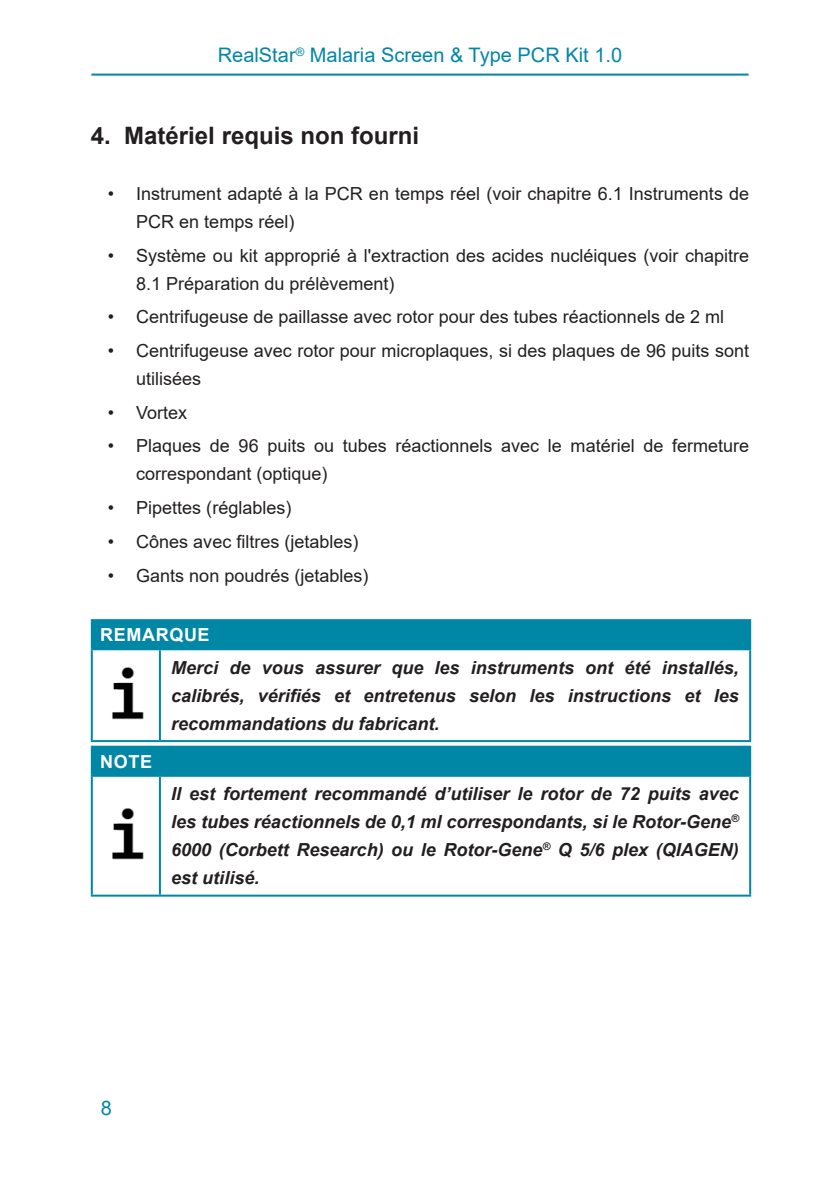
<style>
.page{position:relative;width:840px;height:1191px;background:#fff}
.page>*{position:absolute;margin:0;border:0;box-sizing:border-box;transform-origin:0 0}
.Level_1{font:700 24px "Arial";color:#231f20}
.Seitenkopf{font:20px "Arial";color:#0087a6}
.t1{font:18px/28px "Arial";color:#231f20}
.Note_para{font:italic 700 18px/28px "Arial";color:#231f20;text-align:justify}
.Note_Titel{font:700 18px "Arial";letter-spacing:.035em;color:#fff}
</style>
<div class="page">
<hr style="left:91px;top:74px;width:657px;height:2px;background:#0087a6">
<div style="left:92px;top:620px;width:657px;height:29px;background:#0087a6"></div>
<hr style="left:91px;top:619px;width:69px;height:2px;background:#0087a6">
<hr style="left:91px;top:621px;width:2px;height:27px;background:#0087a6">
<hr style="left:160px;top:619px;width:590px;height:2px;background:#0087a6">
<hr style="left:748px;top:621px;width:2px;height:27px;background:#0087a6">
<hr style="left:91px;top:648px;width:69px;height:2px;background:#0087a6">
<hr style="left:160px;top:648px;width:590px;height:2px;background:#0087a6">
<hr style="left:91px;top:650px;width:2px;height:90px;background:#0087a6">
<hr style="left:91px;top:740px;width:69px;height:2px;background:#0087a6">
<hr style="left:159px;top:650px;width:2px;height:90px;background:#0087a6">
<hr style="left:748px;top:650px;width:2px;height:90px;background:#0087a6">
<hr style="left:160px;top:740px;width:590px;height:2px;background:#0087a6">
<img style="left:112px;top:667px;width:32px;height:53px">
<div style="left:92px;top:746px;width:657px;height:30px;background:#0087a6"></div>
<hr style="left:91px;top:745px;width:69px;height:2px;background:#0087a6">
<hr style="left:91px;top:747px;width:2px;height:28px;background:#0087a6">
<hr style="left:160px;top:745px;width:590px;height:2px;background:#0087a6">
<hr style="left:748px;top:747px;width:2px;height:28px;background:#0087a6">
<hr style="left:91px;top:775px;width:69px;height:2px;background:#0087a6">
<hr style="left:160px;top:775px;width:590px;height:2px;background:#0087a6">
<hr style="left:91px;top:777px;width:2px;height:117px;background:#0087a6">
<hr style="left:91px;top:894px;width:69px;height:2px;background:#0087a6">
<hr style="left:159px;top:777px;width:2px;height:117px;background:#0087a6">
<hr style="left:748px;top:777px;width:2px;height:117px;background:#0087a6">
<hr style="left:160px;top:894px;width:590px;height:2px;background:#0087a6">
<img style="left:112px;top:808px;width:32px;height:52px">
<p class="Seitenkopf" style="left:218px;top:41px;width:405px">RealStar<sup>®</sup> Malaria Screen &amp; Type PCR Kit 1.0</p>
<p class="Level_1" style="left:91px;top:118px;width:330px">4. Matériel requis non fourni</p>
<p class="t1" style="left:136px;top:180px;width:614px;text-indent:-28px">• Instrument adapté à la PCR en temps réel (voir chapitre 6.1 Instruments de<br>PCR en temps réel)</p>
<p class="t1" style="left:136px;top:241px;width:614px;text-indent:-28px">• Système ou kit approprié à l'extraction des acides nucléiques (voir chapitre<br>8.1 Préparation du prélèvement)</p>
<p class="t1" style="left:108px;top:303px;width:617px">• Centrifugeuse de paillasse avec rotor pour des tubes réactionnels de 2 ml</p>
<p class="t1" style="left:136px;top:337px;width:614px;text-indent:-28px">• Centrifugeuse avec rotor pour microplaques, si des plaques de 96 puits sont utilisées</p>
<p class="t1" style="left:108px;top:398px;width:81px">• Vortex</p>
<p class="t1" style="left:136px;top:432px;width:614px;text-indent:-28px">• Plaques de 96 puits ou tubes réactionnels avec le matériel de fermeture correspondant (optique)</p>
<p class="t1" style="left:108px;top:494px;width:185px">• Pipettes (réglables)</p>
<p class="t1" style="left:108px;top:527px;width:252px">• Cônes avec filtres (jetables)</p>
<p class="t1" style="left:108px;top:561px;width:262px">• Gants non poudrés (jetables)</p>
<p class="Note_Titel" style="left:100px;top:622px;width:111px">REMARQUE</p>
<p class="Note_para" style="left:171px;top:654px;width:568px">Merci de vous assurer que les instruments ont été installés, calibrés, vérifiés et entretenus selon les instructions et les recommandations du fabricant.</p>
<p class="Note_Titel" style="left:100px;top:749px;width:53px">NOTE</p>
<p class="Note_para" style="left:171px;top:780px;width:568px">Il est fortement recommandé d’utiliser le rotor de 72 puits avec les tubes réactionnels de 0,1 ml correspondants, si le Rotor-Gene<sup>® </sup>6000 (Corbett Research) ou le Rotor-Gene<sup>®</sup> Q 5/6 plex (QIAGEN) est utilisé.</p>
<p class="Seitenkopf" style="left:101px;top:1094px;width:13px">8</p>
</div>
